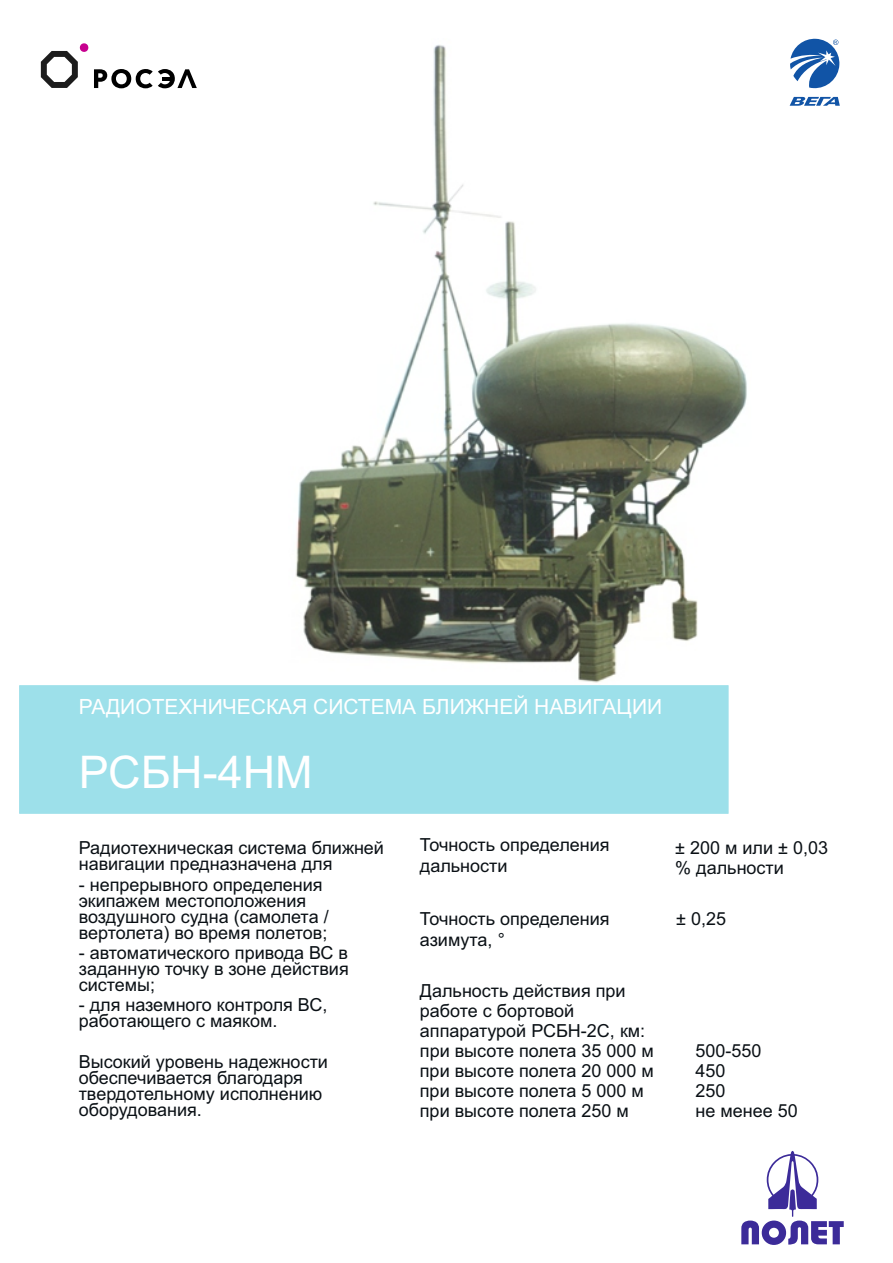
<style>
.page{position:relative;width:893px;height:1263px;background:#fff}
.page>*{position:absolute;margin:0;border:0;box-sizing:border-box;transform-origin:0 0}
.t1{font:45px "Arial";color:#fff}
.t2{font:21px "Arial";color:#fff}
.t3{font:18px/20.1px "Arial";color:#0a1015}
</style>
<div class="page">
<img style="left:295px;top:45px;width:452px;height:638px">
<div style="left:19px;top:685px;width:710px;height:129px;background:#9de0ea"></div>
<svg style="left:41px;top:43px;width:156px;height:45px"></svg>
<svg style="left:741px;top:1151px;width:103px;height:94px"></svg>
<svg style="left:790px;top:38px;width:50px;height:68px"></svg>
<p class="t2" style="left:79px;top:699px;width:585px">РАДИОТЕХНИЧЕСКАЯ СИСТЕМА БЛИЖНЕЙ НАВИГАЦИИ</p>
<h1 class="t1" style="left:79px;top:755px;width:235px">РСБН-4НМ</h1>
<p class="t3" style="left:79px;top:842px;width:307px;line-height:16px">Радиотехническая система ближней навигации предназначена для</p>
<p class="t3" style="left:79px;top:878px;width:251px;line-height:16px">- непрерывного определения экипажем местоположения воздушного судна (самолета / вертолета) во время полетов;</p>
<p class="t3" style="left:79px;top:946px;width:272px;line-height:16px;text-align:justify">- автоматического привода ВС в заданную точку в зоне действия системы;</p>
<p class="t3" style="left:79px;top:998px;width:250px;line-height:16px">- для наземного контроля ВС, работающего с маяком.</p>
<p class="t3" style="left:79px;top:1055px;width:251px;line-height:16px">Высокий уровень надежности обеспечивается благодаря твердотельному исполнению оборудования.</p>
<p class="t3" style="left:420px;top:837px;width:191px">Точность определения дальности</p>
<p class="t3" style="left:420px;top:911px;width:191px">Точность определения азимута, °</p>
<p class="t3" style="left:420px;top:982px;width:235px">Дальность действия при работе с бортовой аппаратурой РСБН-2С, км: при высоте полета 35 000 м при высоте полета 20 000 м при высоте полета 5 000 м при высоте полета 250 м</p>
<p class="t3" style="left:675px;top:839px;width:154px">± 200 м или ± 0,03 % дальности</p>
<p class="t3" style="left:676px;top:910px;width:51px">± 0,25</p>
<p class="t3" style="left:695px;top:1042px;width:104px">500-550<br>450<br>250<br>не менее 50</p>
</div>
